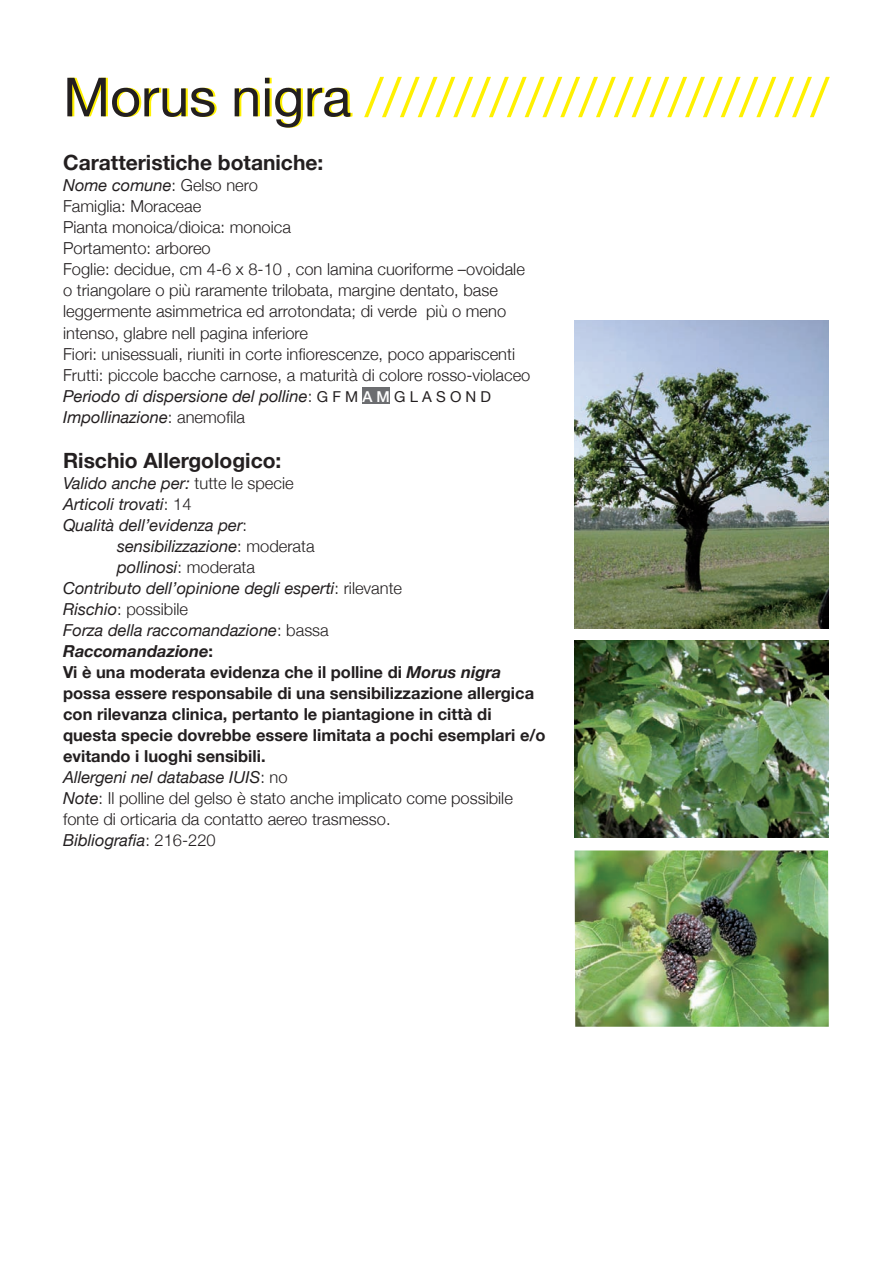
<style>
.page{position:relative;width:891px;height:1263px;background:#fff}
.page>*{position:absolute;margin:0;border:0;box-sizing:border-box;transform-origin:0 0}
.t1{font:54px "Helvetica Neue";color:#fff101}
.t2{font:700 21px "Helvetica Neue";color:#231f20}
.t3{font:300 16.5px/21px "Helvetica Neue";color:#231f20}
.t4{font:italic 16.5px/21px "Helvetica Neue";color:#231f20}
.t5{font:700 16.5px "Helvetica Neue";color:#231f20}
.t6{font:italic 700 16.5px "Helvetica Neue";color:#231f20}
.s1{color:#231f20}
.s2{font-weight:400;font-style:italic}
.s3{font-weight:400;font-size:15px}
.s4{font-weight:500;font-size:15px;color:#fff}
.s5{font-weight:300;font-style:normal}
.s6{font-style:normal}
.s7{font-style:italic}
</style>
<div class="page">
<div style="left:362px;top:387px;width:28px;height:17px;background:#6c6d70"></div>
<img style="left:574px;top:320px;width:254px;height:308px">
<img style="left:574px;top:641px;width:254px;height:197px">
<img style="left:574px;top:850px;width:254px;height:176px">
<h1 class="t1" style="left:63px;top:65px;width:767px"><span class="s1">Morus nigra</span> //////////////////////////</h1>
<p class="t2" style="left:63px;top:150px;width:262px">Caratteristiche botaniche:</p>
<p class="t3" style="left:63px;top:175px;width:469px"><span class="s2">Nome comune</span>: Gelso nero<br>Famiglia: Moraceae<br>Pianta monoica/dioica: monoica<br>Portamento: arboreo<br>Foglie: decidue, cm 4-6 x 8-10 , con lamina cuoriforme –ovoidale o triangolare o più raramente trilobata, margine dentato, base leggermente asimmetrica ed arrotondata; di verde più o meno intenso, glabre nell pagina inferiore<br>Fiori: unisessuali, riuniti in corte infiorescenze, poco appariscenti Frutti: piccole bacche carnose, a maturità di colore rosso-violaceo <span class="s2">Periodo di dispersione del polline</span>: <span class="s3">G F M</span> <span class="s4">A M</span> <span class="s3">G L A S O N D </span><span class="s2">Impollinazione</span>: anemofila</p>
<p class="t2" style="left:63px;top:447px;width:220px">Rischio Allergologico:</p>
<p class="t4" style="left:63px;top:472px;width:232px">Valido anche per: <span class="s5">tutte le specie<br></span>Articoli trovati<span class="s5">: 14<br></span>Qualità dell’evidenza per<span class="s5">:</span></p>
<p class="t4" style="left:117px;top:535px;width:199px">sensibilizzazione<span class="s5">: moderata</span></p>
<p class="t4" style="left:117px;top:556px;width:139px">pollinosi<span class="s5">: moderata</span></p>
<p class="t4" style="left:63px;top:577px;width:340px">Contributo dell’opinione degli esperti<span class="s5">: rilevante</span></p>
<p class="t3" style="left:63px;top:598px;width:126px"><span class="s2">Rischio</span>: possibile</p>
<p class="t4" style="left:63px;top:619px;width:267px">Forza della raccomandazione<span class="s5">: bassa</span></p>
<p class="t6" style="left:63px;top:640px;width:152px">Raccomandazione<span class="s6">:</span></p>
<p class="t5" style="left:63px;top:661px;width:440px">Vi è una moderata evidenza che il polline di <span class="s7">Morus nigra</span></p>
<p class="t5" style="left:63px;top:682px;width:472px">possa essere responsabile di una sensibilizzazione allergica</p>
<p class="t5" style="left:63px;top:703px;width:430px">con rilevanza clinica, pertanto le piantagione in città di</p>
<p class="t5" style="left:63px;top:724px;width:484px">questa specie dovrebbe essere limitata a pochi esemplari e/o</p>
<p class="t5" style="left:63px;top:745px;width:204px">evitando i luoghi sensibili.</p>
<p class="t4" style="left:63px;top:766px;width:226px">Allergeni nel database IUIS<span class="s5">: no</span></p>
<p class="t3" style="left:63px;top:787px;width:451px"><span class="s2">Note</span>: Il polline del gelso è stato anche implicato come possibile</p>
<p class="t3" style="left:63px;top:808px;width:329px">fonte di orticaria da contatto aereo trasmesso.</p>
<p class="t4" style="left:63px;top:829px;width:154px">Bibliografia<span class="s5">: 216-220</span></p>
</div>
